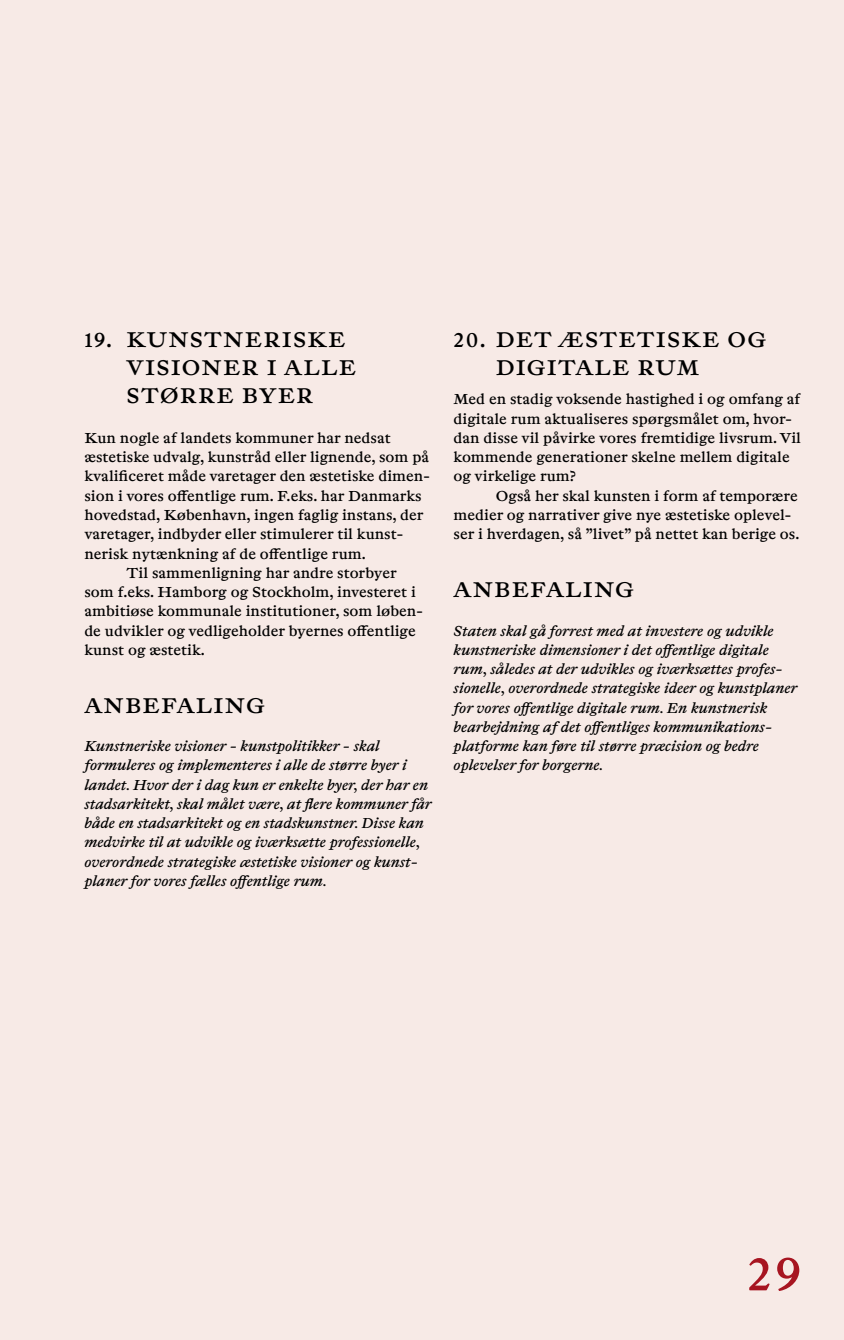
<style>
.page{position:relative;width:844px;height:1340px;background:#fff}
.page>*{position:absolute;margin:0;border:0;box-sizing:border-box;transform-origin:0 0}
.t1{font:56px "Janson Max Neue";color:#a71521}
.t2{font:24.5px/28px "Janson Max Neue";letter-spacing:.05em;color:#000}
.t3{font:16.62px/19.2px "Janson Max Neue";color:#000}
.t4{font:italic 16.62px/19.2px "Janson Max Neue";color:#000}
</style>
<div class="page">
<div style="left:0;top:0;width:843px;height:1339px;background:#f7eae6"></div>
<h2 class="t2" style="left:126px;top:320px;width:231px;text-indent:-42px">19. KUNSTNERISKE<br>VISIONER I ALLE<br>STØRRE BYER</h2>
<p class="t3" style="left:84px;top:425px;width:308px">Kun nogle af landets kommuner har nedsat</p>
<p class="t3" style="left:84px;top:444px;width:346px">æstetiske udvalg, kunstråd eller lignende, som på</p>
<p class="t3" style="left:84px;top:463px;width:347px">kvalificeret måde varetager den æstetiske dimen-</p>
<p class="t3" style="left:84px;top:483px;width:338px">sion i vores offentlige rum. F.eks. har Danmarks</p>
<p class="t3" style="left:84px;top:502px;width:340px">hovedstad, København, ingen faglig instans, der</p>
<p class="t3" style="left:84px;top:521px;width:320px">varetager, indbyder eller stimulerer til kunst-</p>
<p class="t3" style="left:84px;top:540px;width:283px">nerisk nytænkning af de offentlige rum.</p>
<p class="t3" style="left:126px;top:560px;width:271px">Til sammenligning har andre storbyer</p>
<p class="t3" style="left:84px;top:579px;width:333px">som f.eks. Hamborg og Stockholm, investeret i</p>
<p class="t3" style="left:84px;top:598px;width:340px">ambitiøse kommunale institutioner, som løben-</p>
<p class="t3" style="left:84px;top:617px;width:333px">de udvikler og vedligeholder byernes offentlige</p>
<p class="t3" style="left:84px;top:637px;width:122px">kunst og æstetik.</p>
<h2 class="t2" style="left:84px;top:686px;width:182px">ANBEFALING</h2>
<p class="t4" style="left:84px;top:734px;width:349px">Kunstneriske visioner - kunstpolitikker - skal formuleres og implementeres i alle de større byer i landet. Hvor der i dag kun er enkelte byer, der har en stadsarkitekt, skal målet være, at flere kommuner får både en stadsarkitekt og en stadskunstner. Disse kan medvirke til at udvikle og iværksætte professionelle, overordnede strategiske æstetiske visioner og kunst&shy;planer for vores fælles offentlige rum.</p>
<h2 class="t2" style="left:495px;top:320px;width:272px;text-indent:-42px">20. DET ÆSTETISKE OG<br>DIGITALE RUM</h2>
<p class="t3" style="left:453px;top:386px;width:349px">Med en stadig voksende hastighed i og omfang af digitale rum aktualiseres spørgsmålet om, hvor&shy;dan disse vil påvirke vores fremtidige livsrum. Vil kommende generationer skelne mellem digitale og virkelige rum?</p>
<p class="t3" style="left:453px;top:483px;width:347px;text-indent:42px">Også her skal kunsten i form af temporære medier og narrativer give nye æstetiske oplevel&shy;ser i hverdagen, så ”livet” på nettet kan berige os.</p>
<h2 class="t2" style="left:453px;top:570px;width:182px">ANBEFALING</h2>
<p class="t4" style="left:453px;top:619px;width:345px">Staten skal gå forrest med at investere og udvikle kunstneriske dimensioner i det offentlige digitale rum, således at der udvikles og iværksættes profes&shy;sionelle, overordnede strategiske ideer og kunstplaner for vores offentlige digitale rum. En kunstnerisk bearbejdning af det offentliges kommunikations&shy;platforme kan føre til større præcision og bedre oplevelser for borgerne.</p>
<h1 class="t1" style="left:746px;top:1222px;width:56px">29</h1>
</div>
